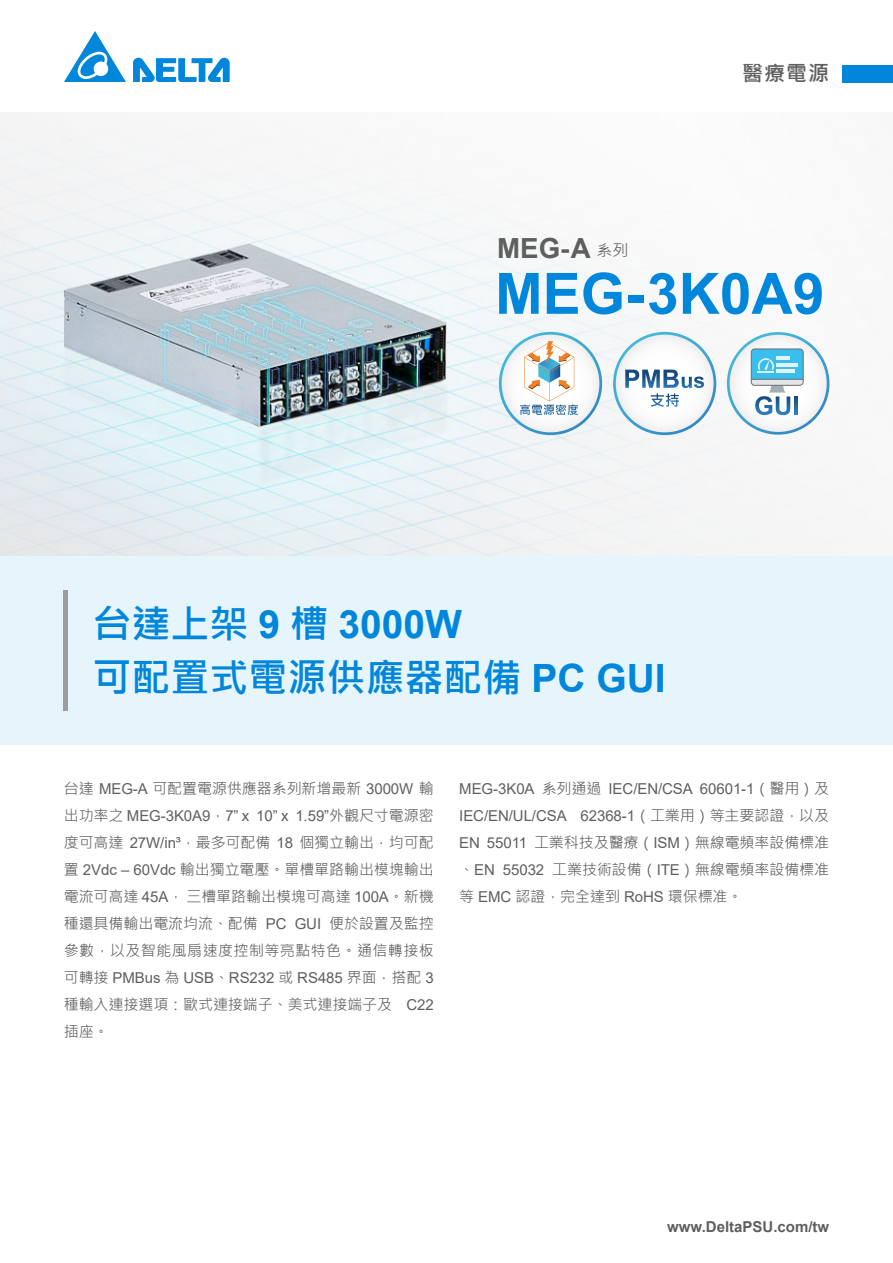
<style>
.page{position:relative;width:893px;height:1263px;background:#fff}
.page>*{position:absolute;margin:0;border:0;box-sizing:border-box;transform-origin:0 0}
.t1{font:700 57px "Arial";color:#0087dc}
.t2{font:700 39px "Microsoft Jheng Hei";color:#0086db}
.t3{font:700 39px "Arial";color:#0086db}
.t4{font:700 27.75px "Arial";color:#5f5f5f}
.t5{font:700 21px "Microsoft Jheng Hei";color:#5f5f5f}
.t6{font:15px/27px "Microsoft Jheng Hei";letter-spacing:-.005em;color:#5f5f5f;text-align:justify}
.t7{font:15px/27px "Arial";letter-spacing:-.005em;color:#5f5f5f}
.t8{font:700 15px "Arial";color:#5f5f5f}
.s1{font-family:"Microsoft Jheng Hei";font-weight:400;font-size:15.9px}
.s2{font-family:"Microsoft Jheng Hei"}
.s3{font-family:"Arial"}
</style>
<div class="page">
<div style="left:0;top:556px;width:893px;height:188px;background:#e6f5fc"></div>
<svg style="left:133px;top:58px;width:97px;height:24px"></svg>
<svg style="left:64px;top:31px;width:62px;height:51px"></svg>
<div style="left:842px;top:65px;width:51px;height:18px;background:#0086db"></div>
<img style="left:0;top:113px;width:830px;height:443px">
<svg style="left:727px;top:332px;width:102px;height:103px"></svg>
<hr style="left:776px;top:356px;width:14px;height:4px;background:#e1f3fc">
<hr style="left:776px;top:363px;width:22px;height:3px;background:#e1f3fc">
<hr style="left:776px;top:370px;width:19px;height:3px;background:#e1f3fc">
<svg style="left:613px;top:332px;width:103px;height:103px"></svg>
<svg style="left:499px;top:332px;width:103px;height:103px"></svg>
<hr style="left:64px;top:590px;width:4px;height:120px;background:#9d9d9e">
<h3 class="t4" style="left:497px;top:228px;width:133px">MEG-A <span class="s1">系列</span></h3>
<h3 class="t5" style="left:742px;top:60px;width:89px">醫療電源</h3>
<h1 class="t1" style="left:495px;top:254px;width:331px">MEG-3K0A9</h1>
<h2 class="t3" style="left:93px;top:597px;width:371px"><span class="s2">台達上架</span> 9 <span class="s2">槽</span> 3000W</h2>
<h2 class="t2" style="left:93px;top:653px;width:575px">可配置式電源供應器配備 <span class="s3">PC GUI</span></h2>
<p class="t6" style="left:64px;top:775px;width:371px">台達 <span class="s3">MEG-A</span> 可配置電源供應器系列新增最新 <span class="s3">3000W</span> 輸</p>
<p class="t7" style="left:64px;top:802px;width:371px"><span class="s2">出功率之</span> MEG-3K0A9<span class="s2">，</span>7” x 10” x 1.59”<span class="s2">外觀尺寸電源密</span></p>
<p class="t6" style="left:64px;top:829px;width:372px">度可高達 <span class="s3">27W/in³</span>，最多可配備 <span class="s3">18</span> 個獨立輸出，均可配置 <span class="s3">2Vdc – 60Vdc</span> 輸出獨立電壓。單槽單路輸出模塊輸出電流可高達 <span class="s3">45A</span>， 三槽單路輸出模塊可高達 <span class="s3">100A</span>。新機種還具備輸出電流均流、配備 <span class="s3">PC GUI</span> 便於設置及監控參數，以及智能風扇速度控制等亮點特色。通信轉接板</p>
<p class="t7" style="left:64px;top:964px;width:371px"><span class="s2">可轉接</span> PMBus <span class="s2">為</span> USB<span class="s2">、</span>RS232 <span class="s2">或</span> RS485 <span class="s2">界面，搭配</span> 3</p>
<p class="t6" style="left:64px;top:991px;width:371px">種輸入連接選項：歐式連接端子、美式連接端子及 <span class="s3">C22</span>插座。</p>
<p class="t7" style="left:459px;top:775px;width:371px">MEG-3K0A <span class="s2">系列通過</span> IEC/EN/CSA 60601-1<span class="s2">（醫用）及<br></span>IEC/EN/UL/CSA 62368-1<span class="s2">（工業用）等主要認證，以及</span></p>
<p class="t6" style="left:459px;top:829px;width:371px"><span class="s3">EN 55011</span> 工業科技及醫療（<span class="s3">ISM</span>）無線電頻率設備標准、<span class="s3">EN 55032</span> 工業技術設備（<span class="s3">ITE</span>）無線電頻率設備標准等 <span class="s3">EMC</span> 認證，完全達到 <span class="s3">RoHS</span> 環保標准。</p>
<p class="t8" style="left:667px;top:1216px;width:163px">www.DeltaPSU.com/tw</p>
</div>
